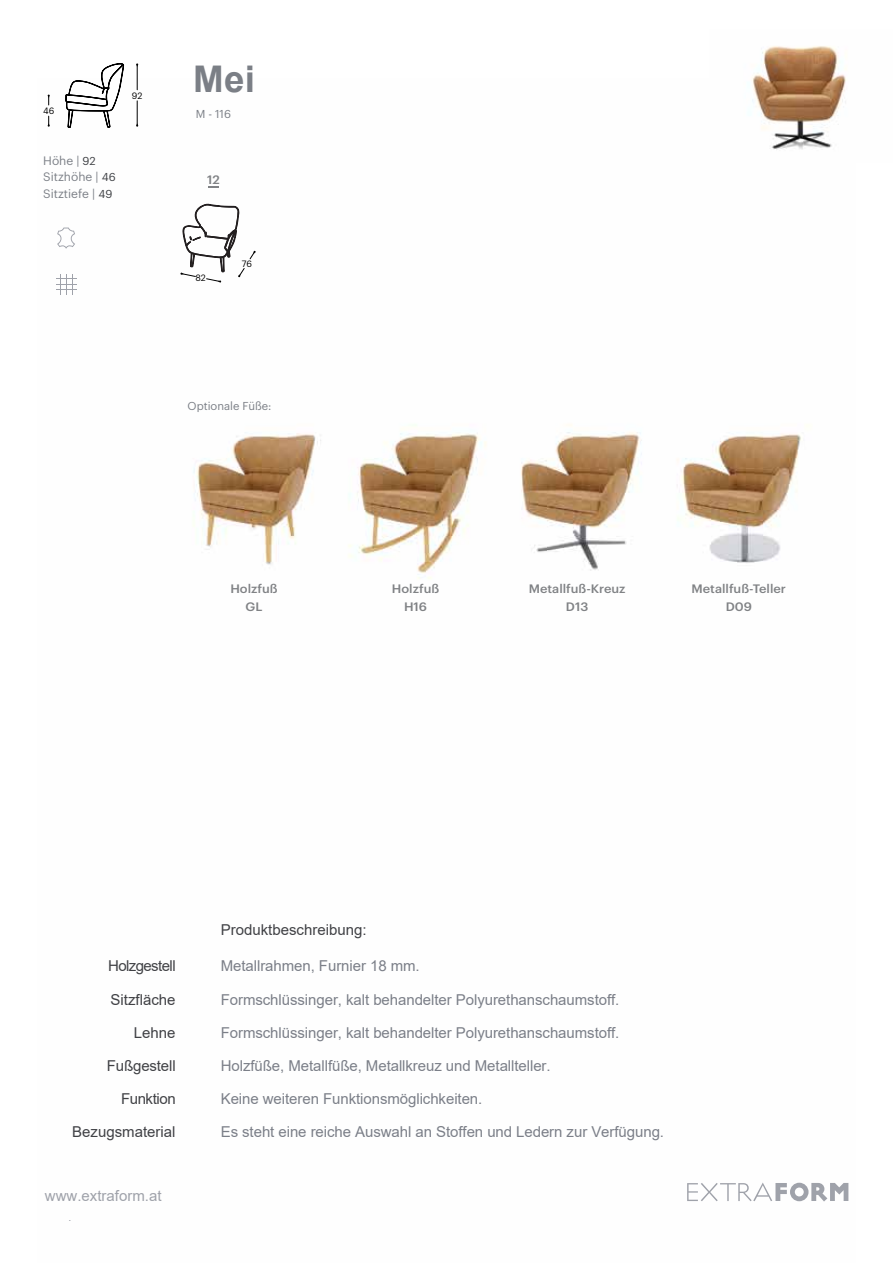
<style>
.page{position:relative;width:893px;height:1263px;background:#fff}
.page>*{position:absolute;margin:0;border:0;box-sizing:border-box;transform-origin:0 0}
.t1{font:700 36.75px "Arial";color:#7b7f86}
.t2{font:15px "Arial";letter-spacing:-.005em;color:#7b7f88}
.t3{font:15px "Arial";color:#404145}
.t4{font:15px "Arial";color:#9fa2aa}
.t5{font:15px "Arial";letter-spacing:-.04em;color:#404145}
.t6{font:15px "Arial";letter-spacing:-.03em;color:#404145}
.t7{font:500 12px/18px "Graphik";color:#808285;text-align:center;scale:1.06 1}
.t8{font:12px "Graphik";color:#7c8087}
.t9{font:11.25px "Graphik";color:#7b7f86}
.t10{font:10.5px "Arial";color:#9fa2aa}
.t11{font:9px "Graphik";color:#000}
.s1{font-size:11.25px;color:#3f4145}
</style>
<div class="page">
<img style="left:47px;top:90px;width:802px;height:1112px">
<svg style="left:57px;top:228px;width:18px;height:20px"></svg>
<svg style="left:56px;top:274px;width:21px;height:20px"></svg>
<svg style="left:687px;top:1182px;width:161px;height:19px"></svg>
<svg style="left:48px;top:95px;width:2px;height:10px"></svg>
<svg style="left:48px;top:116px;width:2px;height:11px"></svg>
<svg style="left:136px;top:64px;width:2px;height:26px"></svg>
<svg style="left:136px;top:101px;width:2px;height:26px"></svg>
<svg style="left:65px;top:63px;width:59px;height:75px"></svg>
<svg style="left:181px;top:186px;width:75px;height:96px"></svg>
<img style="left:709px;top:46px;width:140px;height:116px">
<p class="t11" style="left:43px;top:104px;width:13px">46</p>
<p class="t8" style="left:43px;top:152px;width:54px">Höhe | <span class="s1">92</span></p>
<p class="t8" style="left:43px;top:185px;width:71px">Sitztiefe | <span class="s1">49</span></p>
<p class="t8" style="left:43px;top:168px;width:74px">Sitzhöhe | <span class="s1">46</span></p>
<p class="t11" style="left:132px;top:89px;width:12px">92</p>
<h1 class="t1" style="left:193px;top:53px;width:63px">Mei</h1>
<p class="t9" style="left:196px;top:105px;width:37px">M - 116</p>
<p class="t7" style="left:207px;top:170px;width:13px">12</p>
<p class="t11" style="left:195px;top:271px;width:12px">82</p>
<p class="t11" style="left:242px;top:257px;width:12px">76</p>
<p class="t9" style="left:188px;top:397px;width:86px">Optionale Füße:</p>
<p class="t7" style="left:230px;top:579px;width:46px">Holzfuß<br>GL</p>
<p class="t7" style="left:392px;top:579px;width:46px">Holzfuß<br>H16</p>
<p class="t7" style="left:529px;top:579px;width:93px">Metallfuß-Kreuz<br>D13</p>
<p class="t7" style="left:692px;top:579px;width:91px">Metallfuß-Teller<br>D09</p>
<p class="t5" style="left:108px;top:955px;width:69px">Holzgestell</p>
<p class="t3" style="left:111px;top:989px;width:67px">Sitzfläche</p>
<p class="t3" style="left:134px;top:1022px;width:43px">Lehne</p>
<p class="t3" style="left:107px;top:1055px;width:70px">Fußgestell</p>
<p class="t6" style="left:121px;top:1088px;width:56px">Funktion</p>
<p class="t3" style="left:72px;top:1121px;width:105px">Bezugsmaterial</p>
<p class="t4" style="left:45px;top:1186px;width:118px">www.extraform.at</p>
<p class="t10" style="left:69px;top:1210px;width:4px">.</p>
<p class="t3" style="left:221px;top:919px;width:147px">Produktbeschreibung:</p>
<p class="t2" style="left:221px;top:955px;width:200px">Metallrahmen, Furnier 18 mm.</p>
<p class="t2" style="left:221px;top:989px;width:400px">Formschlüssinger, kalt behandelter Polyurethanschaumstoff.</p>
<p class="t2" style="left:221px;top:1022px;width:400px">Formschlüssinger, kalt behandelter Polyurethanschaumstoff.</p>
<p class="t2" style="left:221px;top:1055px;width:331px">Holzfüße, Metallfüße, Metallkreuz und Metallteller.</p>
<p class="t2" style="left:221px;top:1088px;width:263px">Keine weiteren Funktionsmöglichkeiten.</p>
<p class="t2" style="left:221px;top:1121px;width:445px">Es steht eine reiche Auswahl an Stoffen und Ledern zur Verfügung.</p>
</div>
